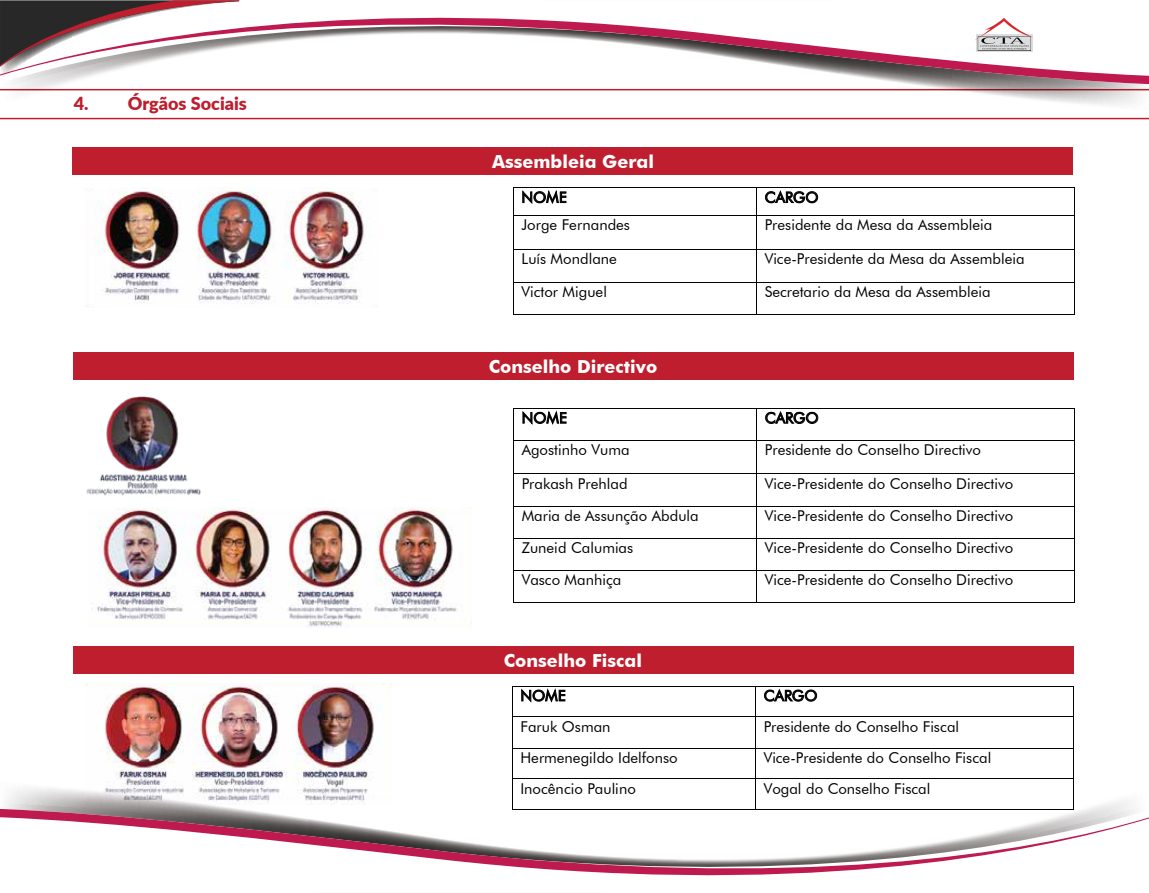
<style>
.page{position:relative;width:1149px;height:893px;background:#fff}
.page>*{position:absolute;margin:0;border:0;box-sizing:border-box;transform-origin:0 0}
.t1{font:700 18px "Futura BT";color:#fff}
.t2{font:900 18px "Lato";color:#be1e2d}
.t3{font:15px "Futura BT";color:#010101}
</style>
<div class="page">
<svg style="left:0;top:117px;width:1148px;height:2px;background:#d87a83"></svg>
<svg style="left:0;top:84px;width:1148px;height:21px"></svg>
<svg style="left:12px;top:0;width:1136px;height:84px"></svg>
<svg style="left:0;top:0;width:239px;height:81px"></svg>
<div style="left:975px;top:35px;width:56px;height:17px;background:#dcdddf"></div>
<svg style="left:973px;top:18px;width:60px;height:33px"></svg>
<svg style="left:522px;top:190px;width:44px;height:14px"></svg>
<svg style="left:765px;top:190px;width:52px;height:13px"></svg>
<hr style="left:513px;top:187px;width:243px;height:1px;background:#010101">
<hr style="left:756px;top:187px;width:317px;height:1px;background:#010101">
<svg style="left:513px;top:188px;width:1px;height:27px"></svg>
<hr style="left:513px;top:215px;width:243px;height:1px;background:#010101">
<svg style="left:756px;top:188px;width:1px;height:27px"></svg>
<hr style="left:756px;top:215px;width:317px;height:1px;background:#010101">
<hr style="left:513px;top:216px;width:1px;height:33px;background:#010101">
<hr style="left:756px;top:216px;width:1px;height:33px;background:#010101">
<hr style="left:1073px;top:216px;width:1px;height:33px;background:#010101">
<hr style="left:513px;top:249px;width:243px;height:1px;background:#010101">
<hr style="left:756px;top:249px;width:317px;height:1px;background:#010101">
<hr style="left:513px;top:250px;width:1px;height:32px;background:#010101">
<hr style="left:756px;top:250px;width:1px;height:32px;background:#010101">
<hr style="left:1073px;top:250px;width:1px;height:32px;background:#010101">
<hr style="left:513px;top:282px;width:243px;height:1px;background:#010101">
<hr style="left:756px;top:282px;width:317px;height:1px;background:#010101">
<hr style="left:513px;top:282px;width:1px;height:32px;background:#010101">
<hr style="left:513px;top:314px;width:243px;height:1px;background:#010101">
<hr style="left:756px;top:282px;width:1px;height:32px;background:#010101">
<hr style="left:756px;top:314px;width:317px;height:1px;background:#010101">
<hr style="left:1073px;top:282px;width:1px;height:32px;background:#010101">
<svg style="left:522px;top:411px;width:44px;height:14px"></svg>
<svg style="left:765px;top:411px;width:53px;height:13px"></svg>
<hr style="left:514px;top:408px;width:242px;height:1px;background:#010101">
<hr style="left:757px;top:408px;width:316px;height:1px;background:#010101">
<hr style="left:513px;top:409px;width:1px;height:31px;background:#010101">
<hr style="left:756px;top:409px;width:1px;height:31px;background:#010101">
<hr style="left:1073px;top:409px;width:1px;height:31px;background:#010101">
<hr style="left:514px;top:440px;width:242px;height:1px;background:#010101">
<hr style="left:757px;top:440px;width:316px;height:1px;background:#010101">
<hr style="left:513px;top:441px;width:1px;height:33px;background:#010101">
<hr style="left:756px;top:441px;width:1px;height:33px;background:#010101">
<hr style="left:1073px;top:441px;width:1px;height:33px;background:#010101">
<hr style="left:514px;top:474px;width:242px;height:1px;background:#010101">
<hr style="left:757px;top:474px;width:316px;height:1px;background:#010101">
<hr style="left:513px;top:474px;width:1px;height:32px;background:#010101">
<hr style="left:756px;top:474px;width:1px;height:32px;background:#010101">
<hr style="left:1073px;top:474px;width:1px;height:32px;background:#010101">
<hr style="left:514px;top:506px;width:242px;height:1px;background:#010101">
<hr style="left:757px;top:506px;width:316px;height:1px;background:#010101">
<hr style="left:513px;top:506px;width:1px;height:32px;background:#010101">
<hr style="left:756px;top:506px;width:1px;height:32px;background:#010101">
<hr style="left:1073px;top:506px;width:1px;height:32px;background:#010101">
<hr style="left:514px;top:538px;width:242px;height:1px;background:#010101">
<hr style="left:757px;top:538px;width:316px;height:1px;background:#010101">
<hr style="left:513px;top:539px;width:1px;height:31px;background:#010101">
<hr style="left:756px;top:539px;width:1px;height:31px;background:#010101">
<hr style="left:1073px;top:539px;width:1px;height:31px;background:#010101">
<hr style="left:514px;top:570px;width:242px;height:1px;background:#010101">
<hr style="left:757px;top:570px;width:316px;height:1px;background:#010101">
<hr style="left:513px;top:571px;width:1px;height:31px;background:#010101">
<hr style="left:514px;top:602px;width:242px;height:1px;background:#010101">
<hr style="left:756px;top:571px;width:1px;height:31px;background:#010101">
<hr style="left:757px;top:602px;width:316px;height:1px;background:#010101">
<hr style="left:1073px;top:571px;width:1px;height:31px;background:#010101">
<svg style="left:521px;top:688px;width:44px;height:14px"></svg>
<svg style="left:764px;top:689px;width:52px;height:13px"></svg>
<hr style="left:512px;top:686px;width:243px;height:1px;background:#010101">
<hr style="left:755px;top:686px;width:317px;height:1px;background:#010101">
<hr style="left:512px;top:686px;width:1px;height:30px;background:#010101">
<hr style="left:755px;top:686px;width:1px;height:30px;background:#010101">
<hr style="left:1072px;top:686px;width:1px;height:30px;background:#010101">
<hr style="left:512px;top:716px;width:243px;height:1px;background:#010101">
<hr style="left:755px;top:716px;width:317px;height:1px;background:#010101">
<hr style="left:512px;top:717px;width:1px;height:31px;background:#010101">
<hr style="left:755px;top:717px;width:1px;height:31px;background:#010101">
<hr style="left:1072px;top:717px;width:1px;height:31px;background:#010101">
<hr style="left:512px;top:748px;width:243px;height:1px;background:#010101">
<hr style="left:755px;top:748px;width:317px;height:1px;background:#010101">
<svg style="left:512px;top:749px;width:1px;height:29px"></svg>
<hr style="left:512px;top:778px;width:243px;height:1px;background:#010101">
<svg style="left:755px;top:749px;width:1px;height:29px"></svg>
<hr style="left:755px;top:778px;width:317px;height:1px;background:#010101">
<hr style="left:512px;top:779px;width:1px;height:30px;background:#010101">
<hr style="left:755px;top:779px;width:1px;height:30px;background:#010101">
<hr style="left:1072px;top:779px;width:1px;height:30px;background:#010101">
<div style="left:72px;top:147px;width:1000px;height:28px;background:#be1e2d"></div>
<div style="left:73px;top:352px;width:999px;height:28px;background:#be1e2d"></div>
<div style="left:73px;top:646px;width:999px;height:28px;background:#be1e2d"></div>
<img style="left:87px;top:684px;width:304px;height:98px">
<img style="left:97px;top:507px;width:374px;height:120px">
<img style="left:85px;top:188px;width:284px;height:116px">
<img style="left:86px;top:396px;width:115px;height:100px">
<svg style="left:0;top:782px;width:1137px;height:27px"></svg>
<svg style="left:0;top:809px;width:1148px;height:67px"></svg>
<p class="t2" style="left:74px;top:90px;width:175px">4. Órgãos Sociais</p>
<p class="t1" style="left:492px;top:150px;width:163px">Assembleia Geral</p>
<p class="t3" style="left:521px;top:188px;width:47px">NOME</p>
<p class="t3" style="left:764px;top:188px;width:55px">CARGO</p>
<p class="t3" style="left:521px;top:216px;width:110px">Jorge Fernandes</p>
<p class="t3" style="left:764px;top:216px;width:229px">Presidente da Mesa da Assembleia</p>
<p class="t3" style="left:521px;top:250px;width:97px">Luís Mondlane</p>
<p class="t3" style="left:764px;top:250px;width:261px">Vice-Presidente da Mesa da Assembleia</p>
<p class="t3" style="left:521px;top:282px;width:87px">Victor Miguel</p>
<p class="t3" style="left:764px;top:282px;width:227px">Secretario da Mesa da Assembleia</p>
<p class="t1" style="left:488px;top:356px;width:170px">Conselho Directivo</p>
<p class="t3" style="left:521px;top:409px;width:47px">NOME</p>
<p class="t3" style="left:764px;top:409px;width:55px">CARGO</p>
<p class="t3" style="left:521px;top:441px;width:109px">Agostinho Vuma</p>
<p class="t3" style="left:764px;top:441px;width:218px">Presidente do Conselho Directivo</p>
<p class="t3" style="left:521px;top:474px;width:107px">Prakash Prehlad</p>
<p class="t3" style="left:764px;top:474px;width:250px">Vice-Presidente do Conselho Directivo</p>
<p class="t3" style="left:521px;top:506px;width:178px">Maria de Assunção Abdula</p>
<p class="t3" style="left:764px;top:506px;width:250px">Vice-Presidente do Conselho Directivo</p>
<p class="t3" style="left:521px;top:539px;width:113px">Zuneid Calumias</p>
<p class="t3" style="left:764px;top:539px;width:250px">Vice-Presidente do Conselho Directivo</p>
<p class="t3" style="left:521px;top:571px;width:101px">Vasco Manhiça</p>
<p class="t3" style="left:764px;top:571px;width:250px">Vice-Presidente do Conselho Directivo</p>
<p class="t1" style="left:503px;top:650px;width:140px">Conselho Fiscal</p>
<p class="t3" style="left:520px;top:686px;width:47px">NOME</p>
<p class="t3" style="left:763px;top:686px;width:55px">CARGO</p>
<p class="t3" style="left:520px;top:717px;width:92px">Faruk Osman</p>
<p class="t3" style="left:763px;top:717px;width:197px">Presidente do Conselho Fiscal</p>
<p class="t3" style="left:520px;top:749px;width:159px">Hermenegildo Idelfonso</p>
<p class="t3" style="left:763px;top:749px;width:229px">Vice-Presidente do Conselho Fiscal</p>
<p class="t3" style="left:520px;top:779px;width:117px">Inocêncio Paulino</p>
<p class="t3" style="left:763px;top:779px;width:168px">Vogal do Conselho Fiscal</p>
</div>
